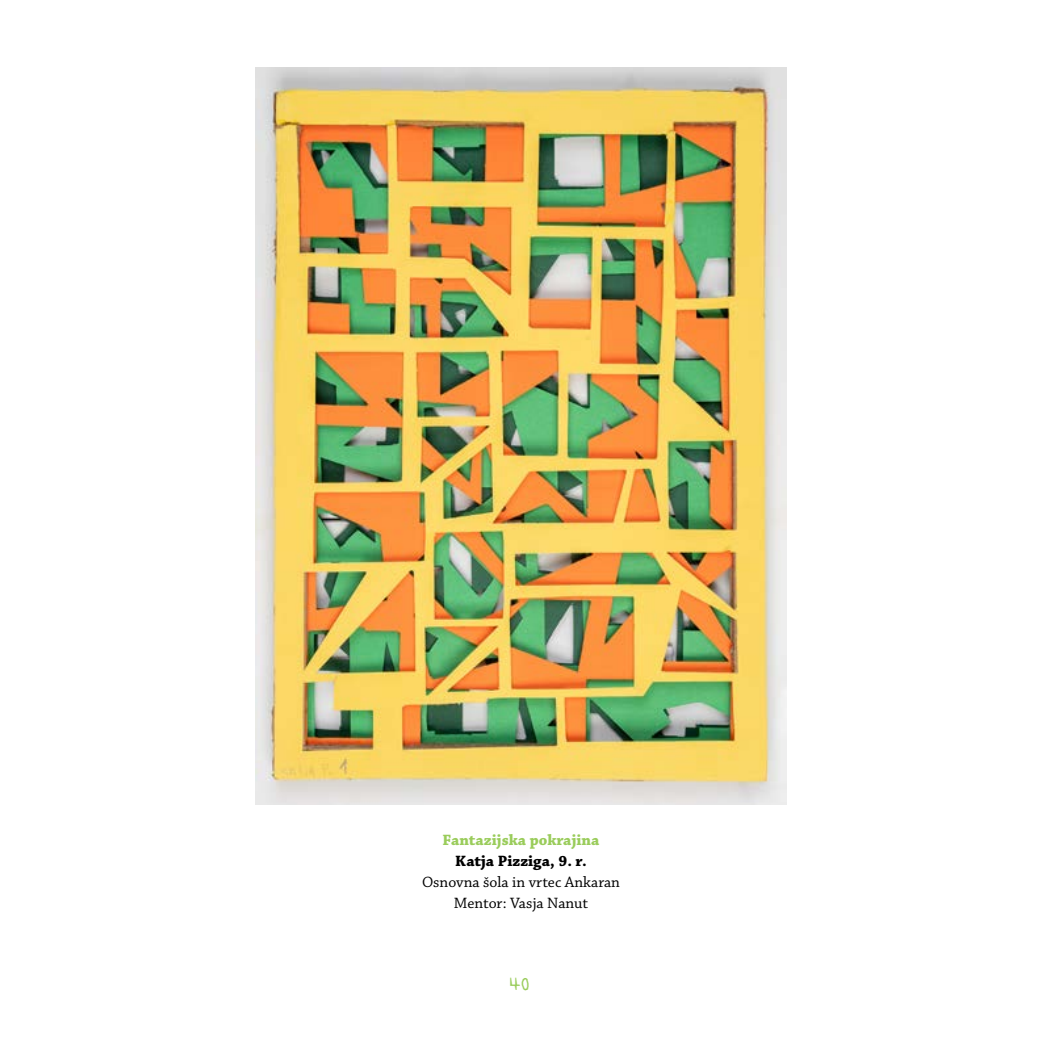
<style>
.page{position:relative;width:1042px;height:1042px;background:#fff}
.page>*{position:absolute;margin:0;border:0;box-sizing:border-box;transform-origin:0 0}
.t1{font:17.5px "Dear Teacher";color:#9acc5b}
.t2{font:15.75px/21px "Chaparral Pro";color:#000;text-align:center}
.t3{font:700 15.75px "Chaparral Pro";color:#9acc5b}
.t4{font:700 15.75px "Chaparral Pro";color:#000}
</style>
<div class="page">
<img style="left:255px;top:67px;width:531px;height:737px">
<p class="t3" style="left:443px;top:831px;width:158px">Fantazijska pokrajina</p>
<p class="t4" style="left:455px;top:852px;width:133px">Katja Pizziga, 9. r.</p>
<p class="t2" style="left:422px;top:872px;width:199px">Osnovna šola in vrtec Ankaran<br>Mentor: Vasja Nanut</p>
<p class="t1" style="left:510px;top:977px;width:22px">40</p>
</div>
